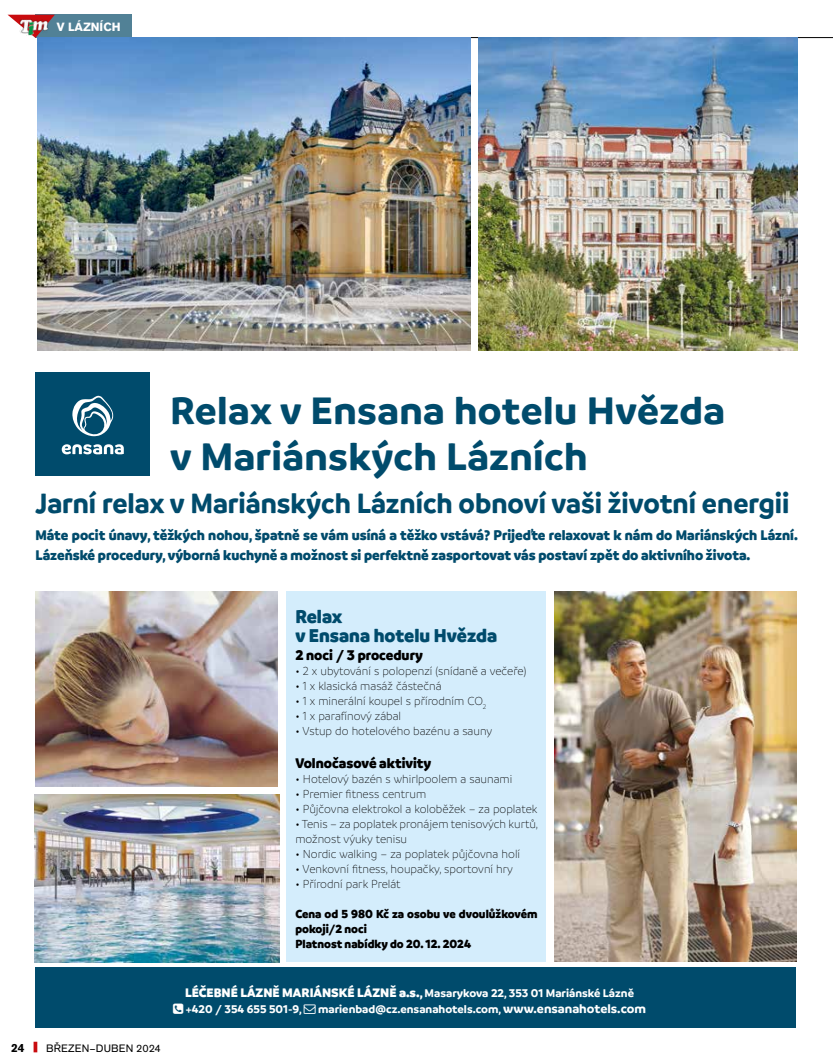
<style>
.page{position:relative;width:833px;height:1063px;background:#fff}
.page>*{position:absolute;margin:0;border:0;box-sizing:border-box;transform-origin:0 0}
.t1{font:700 41.25px/46.2px "Branding";letter-spacing:.01em;color:#004b6c}
.t2{font:700 30px "Branding";color:#004b6c;scale:.95 1}
.t3{font:900 20px/18.8px "Branding";color:#004b6c;scale:.95 1}
.t4{font:900 15px/20px "Branding";color:#004b6c;scale:.95 1}
.t5{font:900 15px "Branding";color:#000;scale:.95 1}
.t6{font:300 12.5px/15px "Branding";color:#000;scale:.95 1}
.t7{font:900 12.5px/15px "Branding";color:#000;scale:.95 1}
.t8{font:700 12.5px "Accius TOT";color:#fff}
.t9{font:700 12.5px "Accius TOT";color:#000}
.t10{font:700 12px/15.9px "Branding";color:#fff}
.t11{font:11.25px "Accius TOT";letter-spacing:.015em;color:#000}
.s1{font-weight:900;font-size:13.25px}
.s2{font-size:13.25px}
</style>
<div class="page">
<svg style="left:34px;top:1042px;width:3px;height:10px"></svg>
<hr style="left:38px;top:37px;width:795px;height:1px;background:#000">
<div style="left:35px;top:15px;width:97px;height:23px;background:#518196"></div>
<svg style="left:8px;top:15px;width:47px;height:23px"></svg>
<img style="left:20px;top:19px;width:29px;height:17px">
<div style="left:286px;top:592px;width:260px;height:370px;background:#d4edfc"></div>
<div style="left:35px;top:967px;width:761px;height:61px;background:#004b6c"></div>
<img style="left:555px;top:592px;width:242px;height:370px">
<img style="left:37px;top:37px;width:433px;height:313px">
<div style="left:36px;top:372px;width:114px;height:103px;background:#004b6c"></div>
<svg style="left:72px;top:396px;width:41px;height:40px"></svg>
<svg style="left:62px;top:444px;width:62px;height:10px"></svg>
<img style="left:35px;top:795px;width:244px;height:167px">
<img style="left:36px;top:592px;width:242px;height:195px">
<img style="left:478px;top:37px;width:319px;height:313px">
<p class="t8" style="left:57px;top:19px;width:65px">V LÁZNÍCH</p>
<h1 class="t1" style="left:170px;top:387px;width:556px">Relax v Ensana hotelu Hvězda v Mariánských Lázních</h1>
<h2 class="t2" style="left:35px;top:486px;width:795px">Jarní relax v Mariánských Lázních obnoví vaši životní energii</h2>
<p class="t4" style="left:35px;top:525px;width:804px">Máte pocit únavy, těžkých nohou, špatně se vám usíná a těžko vstává? Prijeďte relaxovat k nám do Mariánských Lázní.<br>Lázeňské procedury, výborná kuchyně a možnost si perfektně zasportovat vás postaví zpět do aktivního života.</p>
<h3 class="t3" style="left:295px;top:607px;width:214px">Relax<br>v Ensana hotelu Hvězda</h3>
<p class="t5" style="left:295px;top:646px;width:136px">2 noci / 3 procedury</p>
<p class="t6" style="left:295px;top:663px;width:244px">• 2 x ubytování s polopenzí (snídaně a večeře)</p>
<p class="t6" style="left:295px;top:678px;width:155px">• 1 x klasická masáž částečná</p>
<p class="t6" style="left:295px;top:693px;width:202px">• 1 x minerální koupel s přírodním CO<sub>2</sub></p>
<p class="t6" style="left:295px;top:708px;width:113px">• 1 x parafínový zábal</p>
<p class="t6" style="left:295px;top:723px;width:209px">• Vstup do hotelového bazénu a sauny</p>
<p class="t5" style="left:295px;top:754px;width:145px">Volnočasové aktivity</p>
<p class="t6" style="left:295px;top:771px;width:230px">• Hotelový bazén s whirlpoolem a saunami</p>
<p class="t6" style="left:295px;top:786px;width:139px">• Premier fitness centrum</p>
<p class="t6" style="left:295px;top:801px;width:256px">• Půjčovna elektrokol a koloběžek – za poplatek</p>
<p class="t6" style="left:295px;top:816px;width:257px">• Tenis – za poplatek pronájem tenisových kurtů, možnost výuky tenisu</p>
<p class="t6" style="left:295px;top:846px;width:238px">• Nordic walking – za poplatek půjčovna holí</p>
<p class="t6" style="left:295px;top:861px;width:231px">• Venkovní fitness, houpačky, sportovní hry</p>
<p class="t6" style="left:295px;top:876px;width:112px">• Přírodní park Prelát</p>
<p class="t7" style="left:295px;top:906px;width:256px">Cena od 5 980 Kč za osobu ve dvoulůžkovém pokoji/2 noci<br>Platnost nabídky do 20. 12. 2024</p>
<p class="t9" style="left:11px;top:1040px;width:15px">24</p>
<p class="t11" style="left:46px;top:1042px;width:116px">BŘEZEN–DUBEN 2024</p>
<p class="t10" style="left:185px;top:985px;width:450px"><span class="s1">LÉČEBNÉ LÁZNĚ MARIÁNSKÉ LÁZNĚ a.s.,</span> Masarykova 22, 353 01 Mariánské Lázně +420 / 354 655 501-9,</p>
<p class="t10" style="left:318px;top:1001px;width:329px">marienbad@cz.ensanahotels.com, <span class="s2">www.ensanahotels.com</span></p>
</div>
